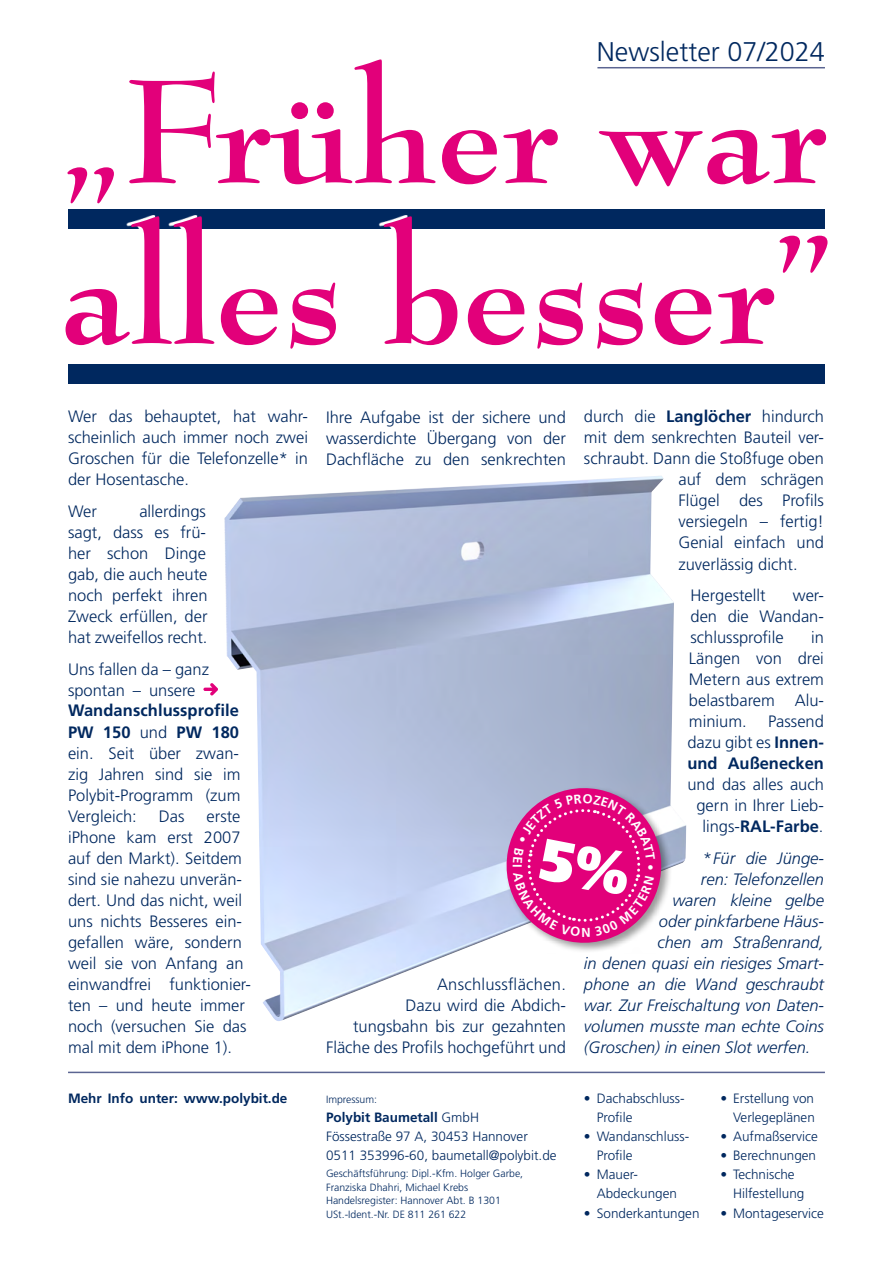
<style>
.page{position:relative;width:893px;height:1263px;background:#fff}
.page>*{position:absolute;margin:0;border:0;box-sizing:border-box;transform-origin:0 0}
.t1{font:700 148.5px "Bernhard Modern BT";color:#e2007a}
.t2{font:700 144px "Bernhard Modern BT";color:#e2007a}
.t3{font:300 27px "Frutiger";color:#00285f}
.t4{font:300 16.5px/21px "Frutiger";color:#00285f;text-align:justify}
.t5{font:italic 300 16.5px "Frutiger";color:#00285f}
.t6{font:700 16.5px/21px "Frutiger";color:#00285f;text-align:justify}
.t7{font:300 13.5px/19.2px "Frutiger";color:#00285f}
.t8{font:700 13.5px "Frutiger";color:#00285f}
.t9{font:700 12.9px "Frutiger";color:#fff}
.t10{font:300 10.5px/13.5px "Frutiger";color:#00285f}
.s1{font-weight:700}
.s2{font-weight:300}
</style>
<div class="page">
<svg style="left:203px;top:683px;width:15px;height:12px"></svg>
<hr style="left:68px;top:1072px;width:757px;height:1px;background:#5b6592">
<hr style="left:597px;top:67px;width:228px;height:1px;background:#5b6592">
<div style="left:68px;top:209px;width:757px;height:19px;background:#00285f"></div>
<div style="left:62px;top:60px;width:760px;height:144px;background:#fff"></div>
<div style="left:68px;top:365px;width:757px;height:19px;background:#00285f"></div>
<div style="left:61px;top:215px;width:763px;height:134px;background:#fff"></div>
<img style="left:224px;top:476px;width:462px;height:545px">
<div style="left:504px;top:785px;width:169px;height:169px;background:#000;opacity:.4"></div>
<svg style="left:500px;top:781px;width:168px;height:168px;background:#d8479c"></svg>
<h3 class="t3" style="left:597px;top:37px;width:230px">Newsletter 07/2024</h3>
<h2 class="t2" style="left:60px;top:40px;width:769px">„Früher war</h2>
<h1 class="t1" style="left:60px;top:196px;width:777px">alles besser”</h1>
<p class="t4" style="left:68px;top:406px;width:241px">Wer das behauptet, hat wahr&shy;scheinlich auch immer noch zwei Groschen für die Telefonzelle* in der Hosentasche.</p>
<p class="t4" style="left:68px;top:501px;width:31px">Wer</p>
<p class="t4" style="left:68px;top:501px;width:141px;text-indent:71px">allerdings sagt, dass es frü&shy;her schon Dinge gab, die auch heute noch perfekt ihren Zweck erfüllen, der hat zweifellos recht.</p>
<p class="t4" style="left:68px;top:658px;width:142px">Uns fallen da – ganz spontan – unsere</p>
<p class="t4" style="left:68px;top:700px;width:174px"><span class="s1">Wandanschlussprofile PW 150</span> und <span class="s1">PW 180 </span>ein. Seit über zwan&shy;zig Jahren sind sie im Polybit-Programm (zum Vergleich:</p>
<p class="t4" style="left:159px;top:805px;width:27px">Das</p>
<p class="t4" style="left:68px;top:805px;width:185px;text-align:left;text-indent:139px">erste iPhone kam erst 2007 auf den Markt). Seitdem sind sie nahezu unverän&shy;dert. Und das nicht, weil uns nichts Besseres ein&shy;gefallen wäre, sondern weil sie von Anfang an einwandfrei funktionier&shy;ten – und heute immer noch (versuchen Sie das mal mit dem iPhone 1).</p>
<p class="t4" style="left:326px;top:407px;width:241px">Ihre Aufgabe ist der sichere und wasserdichte Übergang von der Dachfläche zu den senkrechten</p>
<p class="t9" style="left:525px;top:864px;width:3px;rotate:90deg">i</p>
<p class="t4" style="left:326px;top:973px;width:241px;text-align:right">Anschlussflächen.<br>Dazu wird die Abdich-<br>tungsbahn bis zur gezahnten<br>Fläche des Profils hochgeführt und</p>
<p class="t4" style="left:584px;top:406px;width:241px">durch die <span class="s1">Langlöcher</span> hindurch</p>
<p class="t4" style="left:584px;top:427px;width:241px">mit dem senkrechten Bauteil ver-</p>
<p class="t4" style="left:584px;top:448px;width:241px">schraubt. Dann die Stoßfuge oben</p>
<p class="t4" style="left:678px;top:469px;width:147px">auf dem schrägen</p>
<p class="t4" style="left:678px;top:490px;width:147px">Flügel des Profils</p>
<p class="t4" style="left:678px;top:511px;width:147px">versiegeln – fertig!</p>
<p class="t4" style="left:678px;top:532px;width:147px">Genial einfach und</p>
<p class="t4" style="left:678px;top:553px;width:121px">zuverlässig dicht.</p>
<p class="t4" style="left:690px;top:585px;width:77px">Hergestellt</p>
<p class="t4" style="left:690px;top:585px;width:135px;text-indent:102px">wer&shy;den die Wandan&shy;schlussprofile</p>
<p class="t4" style="left:689px;top:627px;width:137px;text-indent:122px">in Längen von drei Metern aus extrem belastbarem Alu&shy;minium.</p>
<p class="t6" style="left:687px;top:711px;width:138px;text-indent:81px"><span class="s2">Passend dazu gibt es</span> Innen&shy;und Außenecken</p>
<p class="t4" style="left:687px;top:774px;width:138px;text-align:right">und das alles auch gern in Ihrer Lieb&shy;lings-<span class="s1">RAL-Farbe</span>.</p>
<p class="t5" style="left:702px;top:848px;width:123px">*Für die Jünge-</p>
<p class="t5" style="left:701px;top:869px;width:124px">ren: Telefonzellen</p>
<p class="t5" style="left:672px;top:890px;width:153px">waren kleine gelbe</p>
<p class="t5" style="left:659px;top:911px;width:167px">oder pinkfarbene Häus-</p>
<p class="t5" style="left:657px;top:932px;width:168px">chen am Straßenrand,</p>
<p class="t5" style="left:584px;top:953px;width:241px">in denen quasi ein riesiges Smart-</p>
<p class="t5" style="left:584px;top:974px;width:242px">phone an die Wand geschraubt</p>
<p class="t5" style="left:584px;top:995px;width:242px">war. Zur Freischaltung von Daten-</p>
<p class="t5" style="left:584px;top:1016px;width:242px">volumen musste man echte Coins</p>
<p class="t5" style="left:584px;top:1037px;width:228px">(Groschen) in einen Slot werfen.</p>
<p class="t8" style="left:68px;top:1090px;width:221px">Mehr Info unter: www.polybit.de</p>
<p class="t7" style="left:597px;top:1089px;width:89px;text-indent:-13px">• Dachabschluss-<br>Profile</p>
<p class="t7" style="left:597px;top:1127px;width:94px;text-indent:-13px">• Wandanschluss-<br>Profile</p>
<p class="t7" style="left:597px;top:1165px;width:82px;text-indent:-13px">• Mauer-<br>Abdeckungen</p>
<p class="t7" style="left:584px;top:1203px;width:117px">• Sonderkantungen</p>
<p class="t10" style="left:326px;top:1092px;width:53px">Impressum:</p>
<p class="t7" style="left:326px;top:1108px;width:232px"><span class="s1">Polybit Baumetall</span> GmbH<br>Fössestraße 97 A, 30453 Hannover<br>0511 353996-60, baumetall@polybit.de</p>
<p class="t10" style="left:326px;top:1167px;width:199px">Geschäftsführung: Dipl.-Kfm. Holger Garbe, Franziska Dhahri, Michael Krebs Handelsregister: Hannover Abt. B 1301<br>USt.-Ident.-Nr. DE 811 261 622</p>
<p class="t7" style="left:720px;top:1089px;width:96px;text-align:right">• Erstellung von<br>Verlegeplänen</p>
<p class="t7" style="left:720px;top:1127px;width:99px">• Aufmaßservice</p>
<p class="t7" style="left:720px;top:1146px;width:97px">• Berechnungen</p>
<p class="t7" style="left:733px;top:1165px;width:73px;text-indent:-13px">• Technische<br>Hilfestellung</p>
<p class="t7" style="left:720px;top:1203px;width:105px">• Montageservice</p>
</div>
